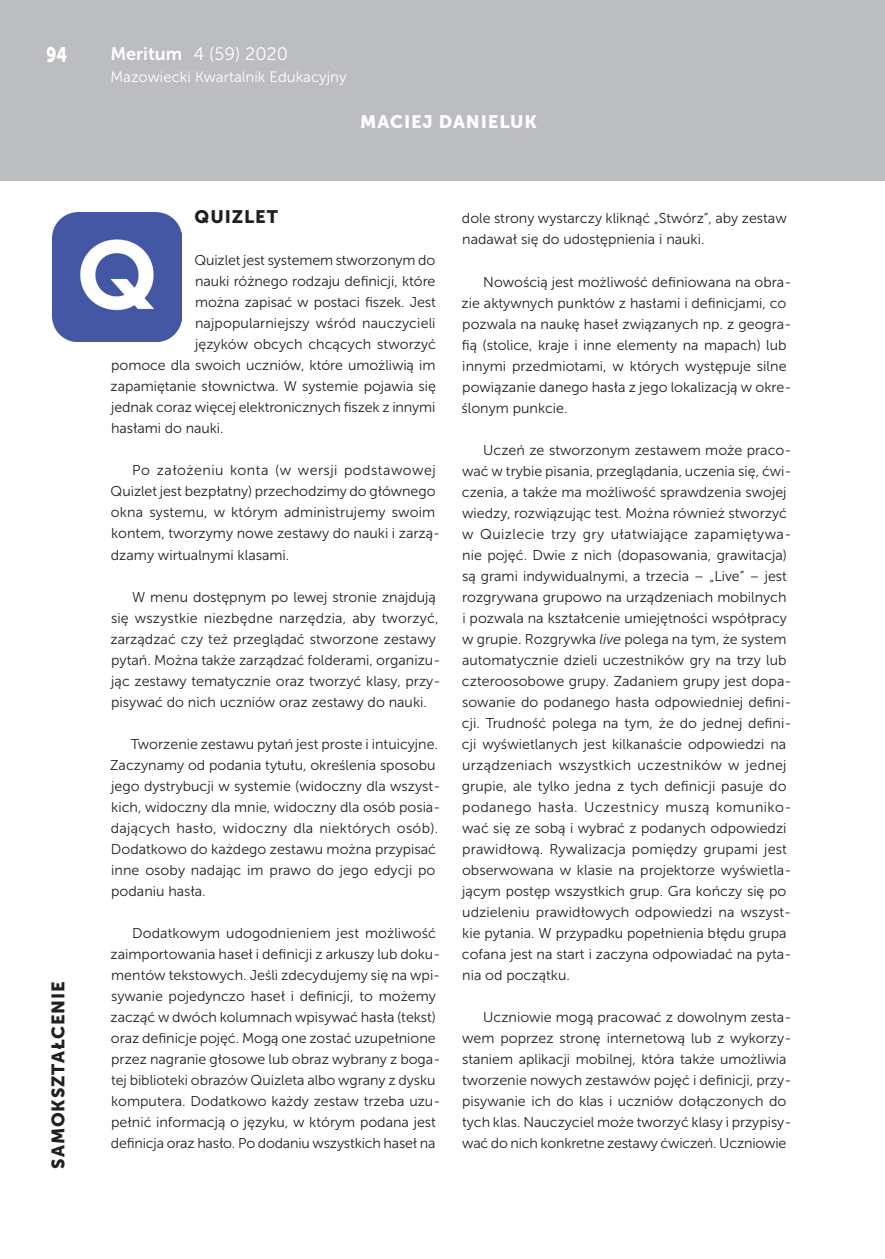
<style>
.page{position:relative;width:885px;height:1259px;background:#fff}
.page>*{position:absolute;margin:0;border:0;box-sizing:border-box;transform-origin:0 0}
.t1{font:21px "Museo Sans 900";color:#fff;scale:.8 1}
.t2{font:18px "Museo Sans 900";letter-spacing:.05em;color:#231f20}
.t3{font:18px "Museo Sans 300";color:#fff}
.t4{font:18px "Museo Sans 900";letter-spacing:.05em;color:#fff}
.t5{font:15px "Museo Sans 300";color:#fff}
.t6{font:14.25px/21px "Museo Sans 300";color:#231f20}
.s1{font-family:"Museo Sans 700"}
.s2{font-style:italic}
</style>
<div class="page">
<div style="left:0;top:0;width:884px;height:181px;background:#bcbdc0"></div>
<img style="left:52px;top:213px;width:130px;height:129px">
<h1 class="t1" style="left:46px;top:43px;width:28px">94</h1>
<p class="t3" style="left:110px;top:44px;width:179px"><span class="s1">Meritum</span> 4 (59) 2020</p>
<p class="t5" style="left:110px;top:68px;width:238px">Mazowiecki Kwartalnik Edukacyjny</p>
<p class="t4" style="left:360px;top:112px;width:178px">MACIEJ DANIELUK</p>
<p class="t2" style="left:48px;top:1168px;width:189px;rotate:-90deg">SAMOKSZTAŁCENIE</p>
<p class="t2" style="left:194px;top:207px;width:85px">QUIZLET</p>
<p class="t6" style="left:194px;top:250px;width:242px">Quizlet jest systemem stworzonym do</p>
<p class="t6" style="left:195px;top:271px;width:242px">nauki różnego rodzaju definicji, które</p>
<p class="t6" style="left:195px;top:292px;width:242px">można zapisać w postaci fiszek. Jest</p>
<p class="t6" style="left:195px;top:313px;width:242px">najpopularniejszy wśród nauczycieli</p>
<p class="t6" style="left:195px;top:334px;width:242px">języków obcych chcących stworzyć</p>
<p class="t6" style="left:111px;top:355px;width:325px">pomoce dla swoich uczniów, które umożliwią im</p>
<p class="t6" style="left:111px;top:376px;width:327px">zapamiętanie słownictwa. W systemie pojawia się</p>
<p class="t6" style="left:111px;top:397px;width:326px">jednak coraz więcej elektronicznych fiszek z innymi</p>
<p class="t6" style="left:111px;top:418px;width:114px">hasłami do nauki.</p>
<p class="t6" style="left:111px;top:460px;width:331px;text-indent:22px">Po założeniu konta (w wersji podstawowej Quizlet jest bezpłatny) przechodzimy do głównego okna systemu, w którym administrujemy swoim kontem, tworzymy nowe zestawy do nauki i zarzą&shy;dzamy wirtualnymi klasami.</p>
<p class="t6" style="left:110px;top:586px;width:331px;text-indent:22px">W menu dostępnym po lewej stronie znajdują się wszystkie niezbędne narzędzia, aby tworzyć, zarządzać czy też przeglądać stworzone zestawy pytań. Można także zarządzać folderami, organizu&shy;jąc zestawy tematycznie oraz tworzyć klasy, przy&shy;pisywać do nich uczniów oraz zestawy do nauki.</p>
<p class="t6" style="left:110px;top:733px;width:332px;text-indent:21px">Tworzenie zestawu pytań jest proste i intuicyjne.<br>Zaczynamy od podania tytułu, określenia sposobu jego dystrybucji w systemie (widoczny dla wszyst&shy;kich, widoczny dla mnie, widoczny dla osób posia&shy;dających hasło, widoczny dla niektórych osób).<br>Dodatkowo do każdego zestawu można przypisać inne osoby nadając im prawo do jego edycji po podaniu hasła.</p>
<p class="t6" style="left:111px;top:922px;width:331px;text-indent:22px">Dodatkowym udogodnieniem jest możliwość zaimportowania haseł i definicji z arkuszy lub doku&shy;mentów tekstowych. Jeśli zdecydujemy się na wpi&shy;sywanie pojedynczo haseł i definicji, to możemy zacząć w dwóch kolumnach wpisywać hasła (tekst) oraz definicje pojęć. Mogą one zostać uzupełnione przez nagranie głosowe lub obraz wybrany z boga&shy;tej biblioteki obrazów Quizleta albo wgrany z dysku komputera. Dodatkowo każdy zestaw trzeba uzu&shy;pełnić informacją o języku, w którym podana jest definicja oraz hasło. Po dodaniu wszystkich haseł na</p>
<p class="t6" style="left:462px;top:208px;width:326px">dole strony wystarczy kliknąć „Stwórz”, aby zestaw nadawał się do udostępnienia i nauki.</p>
<p class="t6" style="left:461px;top:271px;width:331px;text-indent:22px">Nowością jest możliwość definiowana na obra&shy;zie aktywnych punktów z hasłami i definicjami, co pozwala na naukę haseł związanych np. z geogra&shy;fią (stolice, kraje i inne elementy na mapach) lub innymi przedmiotami, w których występuje silne powiązanie danego hasła z jego lokalizacją w okre&shy;ślonym punkcie.</p>
<p class="t6" style="left:462px;top:439px;width:331px;text-indent:21px">Uczeń ze stworzonym zestawem może praco&shy;wać w trybie pisania, przeglądania, uczenia się, ćwi&shy;czenia, a także ma możliwość sprawdzenia swojej wiedzy, rozwiązując test. Można również stworzyć w Quizlecie trzy gry ułatwiające zapamiętywa&shy;nie pojęć. Dwie z nich (dopasowania, grawitacja) są grami indywidualnymi, a trzecia – „Live” – jest rozgrywana grupowo na urządzeniach mobilnych i pozwala na kształcenie umiejętności współpracy w grupie. Rozgrywka <span class="s2">live</span> polega na tym, że system automatycznie dzieli uczestników gry na trzy lub czteroosobowe grupy. Zadaniem grupy jest dopa&shy;sowanie do podanego hasła odpowiedniej defini&shy;cji. Trudność polega na tym, że do jednej defini&shy;cji wyświetlanych jest kilkanaście odpowiedzi na urządzeniach wszystkich uczestników w jednej grupie, ale tylko jedna z tych definicji pasuje do podanego hasła. Uczestnicy muszą komuniko&shy;wać się ze sobą i wybrać z podanych odpowiedzi prawidłową. Rywalizacja pomiędzy grupami jest obserwowana w klasie na projektorze wyświetla&shy;jącym postęp wszystkich grup. Gra kończy się po udzieleniu prawidłowych odpowiedzi na wszyst&shy;kie pytania. W przypadku popełnienia błędu grupa cofana jest na start i zaczyna odpowiadać na pyta&shy;nia od początku.</p>
<p class="t6" style="left:462px;top:1006px;width:331px;text-indent:21px">Uczniowie mogą pracować z dowolnym zesta&shy;wem poprzez stronę internetową lub z wykorzy&shy;staniem aplikacji mobilnej, która także umożliwia tworzenie nowych zestawów pojęć i definicji, przy&shy;pisywanie ich do klas i uczniów dołączonych do tych klas. Nauczyciel może tworzyć klasy i przypisy&shy;wać do nich konkretne zestawy ćwiczeń. Uczniowie</p>
</div>
